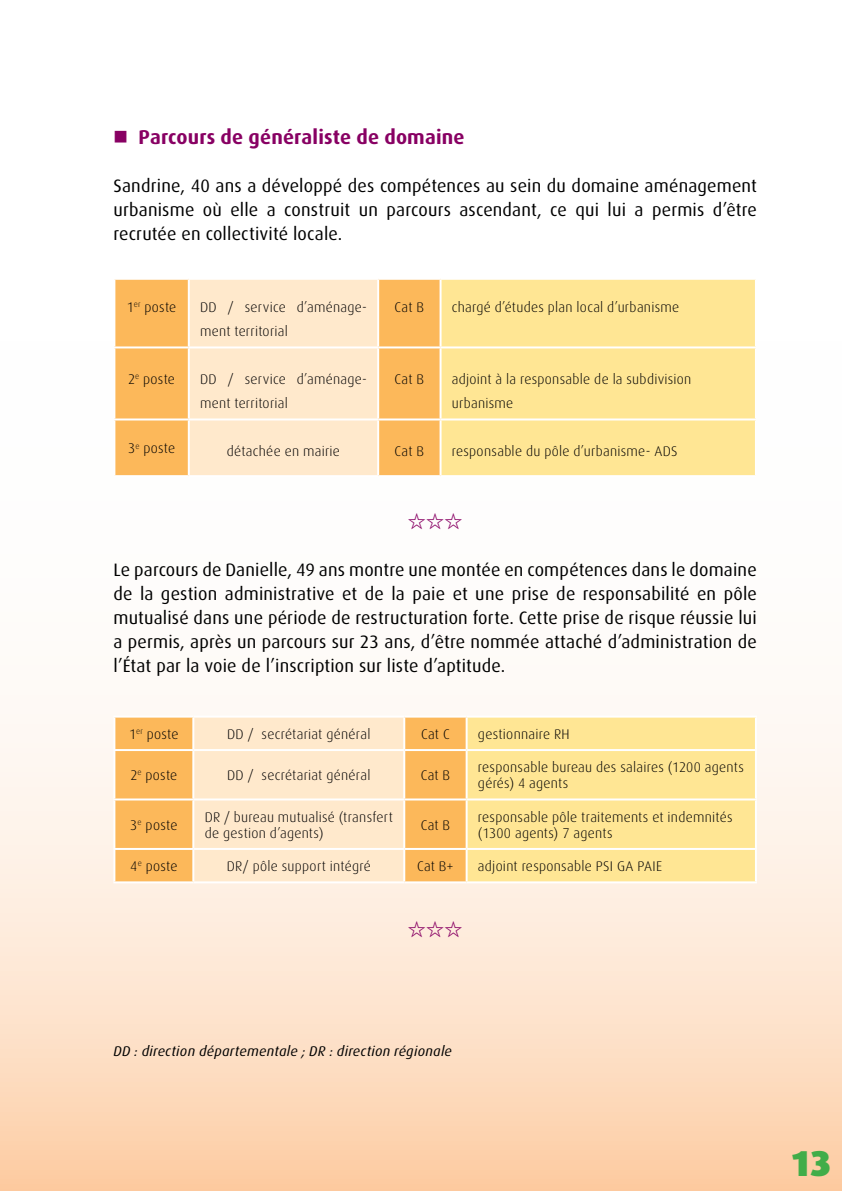
<style>
.page{position:relative;width:842px;height:1191px;background:#fff}
.page>*{position:absolute;margin:0;border:0;box-sizing:border-box;transform-origin:0 0}
.t1{font:900 36px "Dax OT";color:#41ad49}
.t2{font:700 20px "Dax OT";letter-spacing:.01em;color:#880063}
.t3{font:18px/24px "Dax OT";letter-spacing:.01em;color:#000;text-align:justify}
.t4{font:700 18px "Adobe Gothic Std";color:#880063}
.t5{font:300 14px/24px "Dax OT";letter-spacing:.02em;color:#000}
.t6{font:italic 14px "Dax OT";letter-spacing:.02em;color:#000}
.s1{font-family:"Liberation Sans";font-weight:400;font-size:24px}
</style>
<div class="page">
<svg style="left:0;top:714px;width:842px;height:477px;background:#fde1ca"></svg>
<div style="left:115px;top:280px;width:325px;height:195px;background:#fcb85a"></div>
<div style="left:190px;top:280px;width:187px;height:195px;background:#ffe9cc"></div>
<div style="left:442px;top:280px;width:313px;height:195px;background:#ffe694"></div>
<hr style="left:441px;top:346px;width:316px;height:2px;background:#fff">
<hr style="left:441px;top:418px;width:316px;height:2px;background:#fff">
<hr style="left:113px;top:346px;width:76px;height:2px;background:#fff">
<hr style="left:113px;top:418px;width:76px;height:2px;background:#fff">
<hr style="left:378px;top:346px;width:63px;height:2px;background:#fff">
<hr style="left:378px;top:418px;width:63px;height:2px;background:#fff">
<hr style="left:188px;top:280px;width:2px;height:66px;background:#fff">
<hr style="left:377px;top:280px;width:2px;height:66px;background:#fff">
<hr style="left:189px;top:346px;width:189px;height:2px;background:#fff">
<hr style="left:188px;top:348px;width:2px;height:70px;background:#fff">
<hr style="left:377px;top:348px;width:2px;height:70px;background:#fff">
<hr style="left:189px;top:418px;width:189px;height:2px;background:#fff">
<hr style="left:188px;top:420px;width:2px;height:55px;background:#fff">
<hr style="left:377px;top:420px;width:2px;height:55px;background:#fff">
<div style="left:115px;top:717px;width:351px;height:164px;background:#fcb85a"></div>
<div style="left:194px;top:717px;width:209px;height:164px;background:#ffe9cc"></div>
<div style="left:468px;top:717px;width:287px;height:164px;background:#ffe694"></div>
<hr style="left:467px;top:715px;width:290px;height:2px;background:#fff">
<hr style="left:755px;top:717px;width:2px;height:32px;background:#fff">
<hr style="left:467px;top:749px;width:290px;height:2px;background:#fff">
<hr style="left:755px;top:751px;width:2px;height:47px;background:#fff">
<hr style="left:467px;top:798px;width:290px;height:2px;background:#fff">
<hr style="left:755px;top:800px;width:2px;height:48px;background:#fff">
<hr style="left:467px;top:848px;width:290px;height:2px;background:#fff">
<hr style="left:755px;top:850px;width:2px;height:31px;background:#fff">
<hr style="left:467px;top:881px;width:290px;height:2px;background:#fff">
<hr style="left:193px;top:715px;width:211px;height:2px;background:#fff">
<hr style="left:193px;top:749px;width:211px;height:2px;background:#fff">
<hr style="left:193px;top:798px;width:211px;height:2px;background:#fff">
<hr style="left:193px;top:848px;width:211px;height:2px;background:#fff">
<hr style="left:193px;top:881px;width:211px;height:2px;background:#fff">
<hr style="left:113px;top:715px;width:80px;height:2px;background:#fff">
<hr style="left:113px;top:717px;width:2px;height:32px;background:#fff">
<hr style="left:192px;top:717px;width:2px;height:32px;background:#fff">
<hr style="left:113px;top:749px;width:80px;height:2px;background:#fff">
<hr style="left:113px;top:751px;width:2px;height:47px;background:#fff">
<hr style="left:192px;top:751px;width:2px;height:47px;background:#fff">
<hr style="left:113px;top:798px;width:80px;height:2px;background:#fff">
<hr style="left:113px;top:800px;width:2px;height:48px;background:#fff">
<hr style="left:192px;top:800px;width:2px;height:48px;background:#fff">
<hr style="left:113px;top:848px;width:80px;height:2px;background:#fff">
<hr style="left:113px;top:850px;width:2px;height:31px;background:#fff">
<hr style="left:192px;top:850px;width:2px;height:31px;background:#fff">
<hr style="left:113px;top:881px;width:80px;height:2px;background:#fff">
<hr style="left:404px;top:715px;width:63px;height:2px;background:#fff">
<hr style="left:403px;top:717px;width:2px;height:32px;background:#fff">
<hr style="left:466px;top:717px;width:2px;height:32px;background:#fff">
<hr style="left:404px;top:749px;width:63px;height:2px;background:#fff">
<hr style="left:403px;top:751px;width:2px;height:47px;background:#fff">
<hr style="left:466px;top:751px;width:2px;height:47px;background:#fff">
<hr style="left:404px;top:798px;width:63px;height:2px;background:#fff">
<hr style="left:403px;top:800px;width:2px;height:48px;background:#fff">
<hr style="left:466px;top:800px;width:2px;height:48px;background:#fff">
<hr style="left:404px;top:848px;width:63px;height:2px;background:#fff">
<hr style="left:403px;top:850px;width:2px;height:31px;background:#fff">
<hr style="left:466px;top:850px;width:2px;height:31px;background:#fff">
<hr style="left:404px;top:881px;width:63px;height:2px;background:#fff">
<h2 class="t2" style="left:113px;top:126px;width:353px"><span class="s1">■</span> Parcours de généraliste de domaine</h2>
<p class="t3" style="left:113px;top:174px;width:645px">Sandrine, 40 ans a développé des compétences au sein du domaine aménagement urbanisme où elle a construit un parcours ascendant, ce qui lui a permis d’être recrutée en collectivité locale.</p>
<p class="t5" style="left:127px;top:295px;width:51px">1<sup>er</sup> poste</p>
<p class="t5" style="left:200px;top:295px;width:168px">DD / service d’aménage&shy;ment territorial</p>
<p class="t5" style="left:395px;top:295px;width:31px">Cat B</p>
<p class="t5" style="left:452px;top:295px;width:229px">chargé d’études plan local d’urbanisme</p>
<p class="t5" style="left:128px;top:367px;width:48px">2<sup>e</sup> poste</p>
<p class="t5" style="left:200px;top:367px;width:168px">DD / service d’aménage&shy;ment territorial</p>
<p class="t5" style="left:395px;top:367px;width:31px">Cat B</p>
<p class="t5" style="left:452px;top:367px;width:241px">adjoint à la responsable de la subdivision urbanisme</p>
<p class="t5" style="left:128px;top:436px;width:49px">3<sup>e</sup> poste</p>
<p class="t5" style="left:227px;top:439px;width:115px">détachée en mairie</p>
<p class="t5" style="left:395px;top:439px;width:31px">Cat B</p>
<p class="t5" style="left:452px;top:439px;width:227px">responsable du pôle d’urbanisme- ADS</p>
<p class="t4" style="left:408px;top:511px;width:56px">☆☆☆</p>
<p class="t3" style="left:113px;top:558px;width:645px">Le parcours de Danielle, 49 ans montre une montée en compétences dans le domaine de la gestion administrative et de la paie et une prise de responsabilité en pôle mutualisé dans une période de restructuration forte. Cette prise de risque réussie lui a permis, après un parcours sur 23 ans, d’être nommée attaché d’administration de l’État par la voie de l’inscription sur liste d’aptitude.</p>
<p class="t5" style="left:129px;top:722px;width:51px">1<sup>er</sup> poste</p>
<p class="t5" style="left:227px;top:722px;width:145px">DD / secrétariat général</p>
<p class="t5" style="left:421px;top:722px;width:30px">Cat C</p>
<p class="t5" style="left:478px;top:722px;width:93px">gestionnaire RH</p>
<p class="t5" style="left:130px;top:763px;width:48px">2<sup>e</sup> poste</p>
<p class="t5" style="left:227px;top:763px;width:145px">DD / secrétariat général</p>
<p class="t5" style="left:421px;top:763px;width:31px">Cat B</p>
<p class="t5" style="left:478px;top:759px;width:267px;line-height:16px">responsable bureau des salaires (1200 agents gérés) 4 agents</p>
<p class="t5" style="left:130px;top:813px;width:49px">3<sup>e</sup> poste</p>
<p class="t5" style="left:205px;top:809px;width:190px;line-height:16px">DR / bureau mutualisé (transfert de gestion d’agents)</p>
<p class="t5" style="left:421px;top:813px;width:31px">Cat B</p>
<p class="t5" style="left:478px;top:809px;width:256px;line-height:16px">responsable pôle traitements et indemnités (1300 agents) 7 agents</p>
<p class="t5" style="left:130px;top:854px;width:49px">4<sup>e</sup> poste</p>
<p class="t5" style="left:227px;top:854px;width:146px">DR/ pôle support intégré</p>
<p class="t5" style="left:417px;top:854px;width:38px">Cat B+</p>
<p class="t5" style="left:478px;top:854px;width:186px">adjoint responsable PSI GA PAIE</p>
<p class="t4" style="left:408px;top:919px;width:56px">☆☆☆</p>
<p class="t6" style="left:113px;top:1043px;width:340px">DD : direction départementale ; DR : direction régionale</p>
<h1 class="t1" style="left:790px;top:1143px;width:43px">13</h1>
</div>
